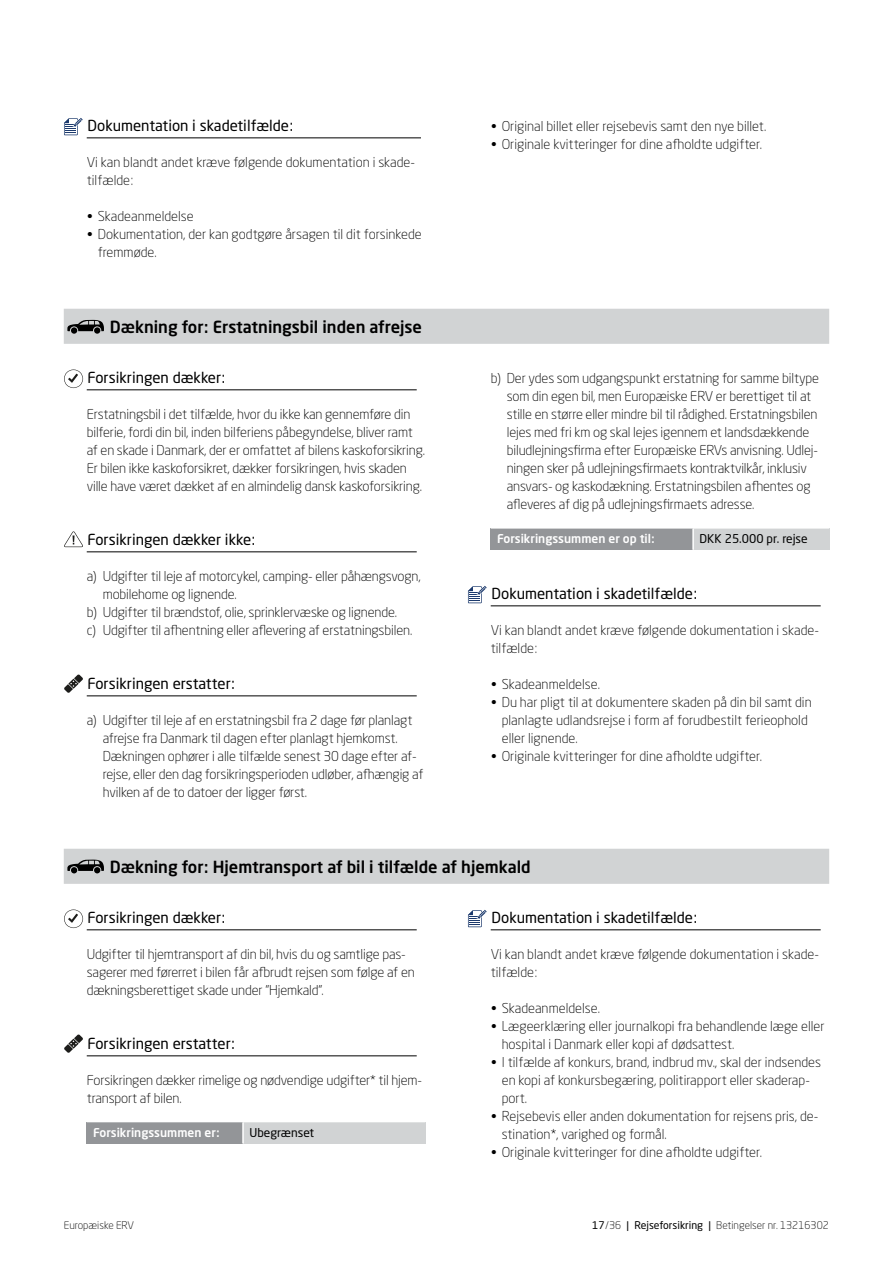
<style>
.page{position:relative;width:893px;height:1263px;background:#fff}
.page>*{position:absolute;margin:0;border:0;box-sizing:border-box;transform-origin:0 0}
.t1{font:500 16.5px "Neo Sans Pro";color:#000}
.t2{font:15px "Neo Sans W1 G";color:#000}
.t3{font:300 13.5px/18px "Neo Sans W1 G";letter-spacing:-.01em;color:#000}
.t4{font:500 12px "Neo Sans Pro";color:#fff}
.t5{font:12px "Neo Sans W1 G";color:#000}
.t6{font:300 10.5px "Neo Sans W1 G";color:#000}
.s1{font-weight:400}
</style>
<div class="page">
<hr style="left:87px;top:137px;width:334px;height:1px;background:#000">
<svg style="left:64px;top:118px;width:19px;height:17px"></svg>
<div style="left:64px;top:309px;width:765px;height:35px;background:#d1d3d4"></div>
<div style="left:71px;top:327px;width:6px;height:7px;background:#000;border-radius:50%"></div>
<div style="left:94px;top:327px;width:6px;height:7px;background:#000;border-radius:50%"></div>
<svg style="left:67px;top:320px;width:37px;height:11px"></svg>
<hr style="left:87px;top:389px;width:330px;height:1px;background:#000">
<hr style="left:87px;top:551px;width:330px;height:1px;background:#000">
<hr style="left:87px;top:695px;width:330px;height:1px;background:#000">
<svg style="left:64px;top:369px;width:19px;height:19px"></svg>
<svg style="left:64px;top:531px;width:19px;height:16px"></svg>
<svg style="left:64px;top:674px;width:19px;height:19px"></svg>
<hr style="left:491px;top:605px;width:330px;height:1px;background:#000">
<div style="left:491px;top:528px;width:202px;height:22px;background:#939598"></div>
<div style="left:693px;top:528px;width:136px;height:22px;background:#d1d3d4"></div>
<hr style="left:491px;top:527px;width:202px;height:2px;background:#fff">
<hr style="left:692px;top:529px;width:2px;height:21px;background:#fff">
<hr style="left:693px;top:527px;width:136px;height:2px;background:#fff">
<svg style="left:468px;top:586px;width:19px;height:17px"></svg>
<div style="left:64px;top:849px;width:765px;height:35px;background:#d1d3d4"></div>
<svg style="left:67px;top:859px;width:37px;height:14px"></svg>
<hr style="left:87px;top:929px;width:330px;height:1px;background:#000">
<hr style="left:87px;top:1055px;width:330px;height:1px;background:#000">
<svg style="left:64px;top:909px;width:19px;height:19px"></svg>
<svg style="left:64px;top:1034px;width:19px;height:19px"></svg>
<div style="left:87px;top:1121px;width:156px;height:22px;background:#939598"></div>
<div style="left:243px;top:1121px;width:182px;height:22px;background:#d1d3d4"></div>
<hr style="left:87px;top:1121px;width:156px;height:1px;background:#fff">
<hr style="left:242px;top:1122px;width:2px;height:21px;background:#fff">
<hr style="left:243px;top:1121px;width:182px;height:1px;background:#fff">
<hr style="left:491px;top:929px;width:330px;height:1px;background:#000">
<svg style="left:468px;top:909px;width:19px;height:18px"></svg>
<p class="t2" style="left:88px;top:116px;width:207px">Dokumentation i skadetilfælde:</p>
<p class="t3" style="left:87px;top:153px;width:330px">Vi kan blandt andet kræve følgende dokumentation i skade&shy;tilfælde:</p>
<p class="t3" style="left:87px;top:207px;width:108px">• Skadeanmeldelse</p>
<p class="t3" style="left:98px;top:225px;width:325px;text-indent:-11px">• Dokumentation, der kan godtgøre årsagen til dit forsinkede fremmøde.</p>
<p class="t1" style="left:110px;top:316px;width:314px">Dækning for: Erstatningsbil inden afrejse</p>
<p class="t2" style="left:88px;top:368px;width:139px">Forsikringen dækker:</p>
<p class="t3" style="left:87px;top:405px;width:340px">Erstatningsbil i det tilfælde, hvor du ikke kan gennemføre din bilferie, fordi din bil, inden bilferiens påbegyndelse, bliver ramt af en skade i Danmark, der er omfattet af bilens kaskoforsikring.<br>Er bilen ikke kaskoforsikret, dækker forsikringen, hvis skaden ville have været dækket af en almindelig dansk kaskoforsikring.</p>
<p class="t2" style="left:88px;top:530px;width:169px">Forsikringen dækker ikke:</p>
<p class="t3" style="left:87px;top:567px;width:335px">a) Udgifter til leje af motorcykel, camping- eller påhængsvogn,</p>
<p class="t3" style="left:103px;top:585px;width:135px">mobilehome og lignende.</p>
<p class="t3" style="left:87px;top:603px;width:312px">b) Udgifter til brændstof, olie, sprinklervæske og lignende.</p>
<p class="t3" style="left:87px;top:621px;width:327px">c) Udgifter til afhentning eller aflevering af erstatningsbilen.</p>
<p class="t2" style="left:88px;top:674px;width:149px">Forsikringen erstatter:</p>
<p class="t3" style="left:103px;top:711px;width:322px;text-indent:-16px">a) Udgifter til leje af en erstatningsbil fra 2 dage før planlagt afrejse fra Danmark til dagen efter planlagt hjemkomst.<br>Dækningen ophører i alle tilfælde senest 30 dage efter af&shy;rejse, eller den dag forsikringsperioden udløber, afhængig af hvilken af de to datoer der ligger først.</p>
<p class="t3" style="left:491px;top:117px;width:277px">• Original billet eller rejsebevis samt den nye billet.</p>
<p class="t3" style="left:491px;top:135px;width:273px">• Originale kvitteringer for dine afholdte udgifter.</p>
<p class="t3" style="left:507px;top:369px;width:314px;text-indent:-16px">b) Der ydes som udgangspunkt erstatning for samme biltype som din egen bil, men Europæiske ERV er berettiget til at stille en større eller mindre bil til rådighed. Erstatningsbilen lejes med fri km og skal lejes igennem et landsdækkende biludlejningsfirma efter Europæiske ERVs anvisning. Udlej&shy;ningen sker på udlejningsfirmaets kontraktvilkår, inklusiv ansvars- og kaskodækning. Erstatningsbilen afhentes og afleveres af dig på udlejningsfirmaets adresse.</p>
<p class="t4" style="left:497px;top:531px;width:159px">Forsikringssummen er op til:</p>
<p class="t5" style="left:699px;top:532px;width:110px">DKK 25.000 pr. rejse</p>
<p class="t2" style="left:492px;top:584px;width:207px">Dokumentation i skadetilfælde:</p>
<p class="t3" style="left:491px;top:621px;width:330px">Vi kan blandt andet kræve følgende dokumentation i skade&shy;tilfælde:</p>
<p class="t3" style="left:491px;top:675px;width:110px">• Skadeanmeldelse.</p>
<p class="t3" style="left:502px;top:693px;width:311px;text-indent:-11px">• Du har pligt til at dokumentere skaden på din bil samt din planlagte udlandsrejse i form af forudbestilt ferieophold eller lignende.</p>
<p class="t3" style="left:491px;top:747px;width:273px">• Originale kvitteringer for dine afholdte udgifter.</p>
<p class="t1" style="left:110px;top:856px;width:422px">Dækning for: Hjemtransport af bil i tilfælde af hjemkald</p>
<p class="t2" style="left:88px;top:908px;width:139px">Forsikringen dækker:</p>
<p class="t3" style="left:87px;top:945px;width:330px">Udgifter til hjemtransport af din bil, hvis du og samtlige pas&shy;sagerer med førerret i bilen får afbrudt rejsen som følge af en dækningsberettiget skade under ”Hjemkald”.</p>
<p class="t2" style="left:88px;top:1034px;width:149px">Forsikringen erstatter:</p>
<p class="t3" style="left:87px;top:1071px;width:337px">Forsikringen dækker rimelige og nødvendige udgifter* til hjem&shy;transport af bilen.</p>
<p class="t4" style="left:93px;top:1125px;width:128px">Forsikringssummen er:</p>
<p class="t5" style="left:249px;top:1125px;width:66px">Ubegrænset</p>
<p class="t2" style="left:492px;top:908px;width:207px">Dokumentation i skadetilfælde:</p>
<p class="t3" style="left:491px;top:945px;width:330px">Vi kan blandt andet kræve følgende dokumentation i skade&shy;tilfælde:</p>
<p class="t3" style="left:491px;top:999px;width:110px">• Skadeanmeldelse.</p>
<p class="t3" style="left:502px;top:1017px;width:324px;text-indent:-11px">• Lægeerklæring eller journalkopi fra behandlende læge eller hospital i Danmark eller kopi af dødsattest.</p>
<p class="t3" style="left:502px;top:1053px;width:321px;text-indent:-11px">• I tilfælde af konkurs, brand, indbrud mv., skal der indsendes en kopi af konkursbegæring, politirapport eller skaderap&shy;port.</p>
<p class="t3" style="left:502px;top:1107px;width:318px;text-indent:-11px">• Rejsebevis eller anden dokumentation for rejsens pris, de&shy;stination*, varighed og formål.</p>
<p class="t3" style="left:491px;top:1143px;width:273px">• Originale kvitteringer for dine afholdte udgifter.</p>
<p class="t6" style="left:64px;top:1219px;width:72px">Europæiske ERV</p>
<p class="t6" style="left:592px;top:1219px;width:238px"><span class="s1">17</span>/36 <span class="s1">| Rejseforsikring |</span> Betingelser nr. 13216302</p>
</div>
